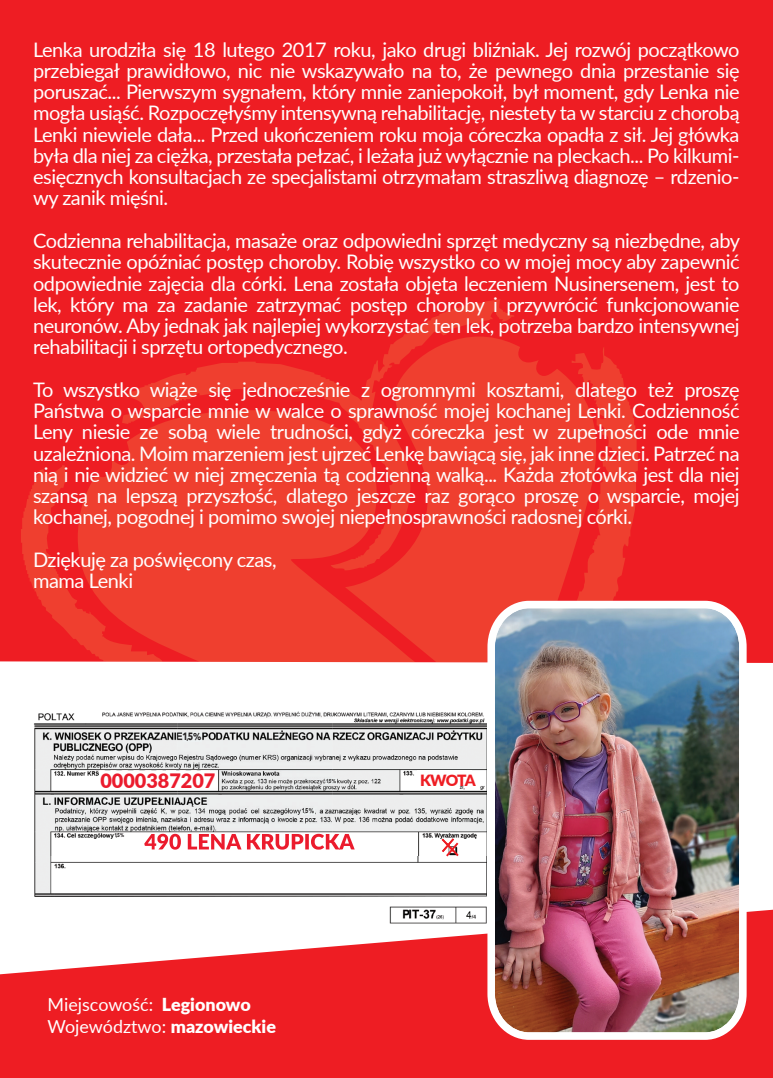
<style>
.page{position:relative;width:773px;height:1078px;background:#fff}
.page>*{position:absolute;margin:0;border:0;box-sizing:border-box;transform-origin:0 0}
.t1{font:20px/21.2px "Lato";letter-spacing:-.025em;color:#fff;text-align:justify}
.t2{font:900 19.75px "Lato";color:#eb1b2d}
.t3{font:18px/21.5px "Lato";color:#fff}
.t4{font:900 15.5px "Lato";letter-spacing:-.07em;color:#ee1d23}
.t5{font:700 10.5px "Avenir Next LT Pro";color:#231f20;scale:.81 1}
.t6{font:700 7px "Arial";color:#231f20;scale:.81 1}
.t7{font:700 5.75px "Arial";color:#231f20;scale:.81 1}
.t8{font:700 5.5px "Avenir Next LT Pro";color:#231f20;scale:.81 1}
.s1{font-size:8.25px}
.s2{font-size:9.75px}
.s3{font-size:4.5px}
.s4{font-size:5.5px}
.s5{font-size:6.5px}
.s6{font-weight:900}
</style>
<div class="page">
<div style="left:0;top:0;width:772px;height:785px;background:#ee1d23"></div>
<svg style="left:21px;top:299px;width:616px;height:362px;fill:#ee3d2e"></svg>
<svg style="left:78px;top:410px;width:337px;height:251px;fill:#ef3f2f"></svg>
<div style="left:0;top:661px;width:772px;height:124px;background:#fff"></div>
<svg style="left:0;top:909px;width:772px;height:168px;fill:#ee1d23"></svg>
<img style="left:487px;top:600px;width:259px;height:439px">
<img style="left:23px;top:709px;width:483px;height:220px">
<img style="left:96px;top:769px;width:115px;height:15px">
<img style="left:417px;top:770px;width:54px;height:11px">
<img style="left:139px;top:833px;width:215px;height:16px">
<div style="left:183px;top:732px;width:18px;height:9px;background:#edf1f2"></div>
<svg style="left:441px;top:838px;width:17px;height:18px"></svg>
<div style="left:302px;top:807px;width:12px;height:7px;background:#eef2f2"></div>
<div style="left:326px;top:778px;width:10px;height:5px;background:#eef2f2"></div>
<div style="left:115px;top:832px;width:12px;height:7px;background:#fff"></div>
<p class="t1" style="left:33px;top:38px;width:708px">Lenka urodziła się 18 lutego 2017 roku, jako drugi bliźniak. Jej rozwój początkowo przebiegał prawidłowo, nic nie wskazywało na to, że pewnego dnia przestanie się poruszać... Pierwszym sygnałem, który mnie zaniepokoił, był moment, gdy Lenka nie mogła usiąść. Rozpoczęłyśmy intensywną rehabilitację, niestety ta w starciu z chorobą Lenki niewiele dała... Przed ukończeniem roku moja córeczka opadła z sił. Jej główka była dla niej za ciężka, przestała pełzać, i leżała już wyłącznie na pleckach... Po kilkumi&shy;esięcznych konsultacjach ze specjalistami otrzymałam straszliwą diagnozę – rdzenio&shy;wy zanik mięśni.</p>
<p class="t1" style="left:33px;top:229px;width:708px">Codzienna rehabilitacja, masaże oraz odpowiedni sprzęt medyczny są niezbędne, aby skutecznie opóźniać postęp choroby. Robię wszystko co w mojej mocy aby zapewnić odpowiednie zajęcia dla córki. Lena została objęta leczeniem Nusinersenem, jest to lek, który ma za zadanie zatrzymać postęp choroby i przywrócić funkcjonowanie neuronów. Aby jednak jak najlepiej wykorzystać ten lek, potrzeba bardzo intensywnej rehabilitacji i sprzętu ortopedycznego.</p>
<p class="t1" style="left:33px;top:378px;width:708px">To wszystko wiąże się jednocześnie z ogromnymi kosztami, dlatego też proszę Państwa o wsparcie mnie w walce o sprawność mojej kochanej Lenki. Codzienność Leny niesie ze sobą wiele trudności, gdyż córeczka jest w zupełności ode mnie uzależniona. Moim marzeniem jest ujrzeć Lenkę bawiącą się, jak inne dzieci. Patrzeć na nią i nie widzieć w niej zmęczenia tą codzienną walką... Każda złotówka jest dla niej szansą na lepszą przyszłość, dlatego jeszcze raz gorąco proszę o wsparcie, mojej kochanej, pogodnej i pomimo swojej niepełnosprawności radosnej córki.</p>
<p class="t1" style="left:33px;top:548px;width:245px">Dziękuję za poświęcony czas, mama Lenki</p>
<p class="t5" style="left:183px;top:730px;width:25px">1 5<span class="s1">,</span> <span class="s2">%</span></p>
<p class="t2" style="left:96px;top:761px;width:117px">0000387207</p>
<p class="t4" style="left:416px;top:764px;width:57px">KWOTA</p>
<p class="t2" style="left:100px;top:766px;width:117px">0000387207</p>
<p class="t4" style="left:420px;top:768px;width:57px">KWOTA</p>
<p class="t7" style="left:326px;top:776px;width:14px">1 5<span class="s3">,</span> <span class="s4">%</span></p>
<p class="t8" style="left:114px;top:831px;width:14px">1 5, %</p>
<p class="t6" style="left:302px;top:805px;width:17px">1 5<span class="s4">,</span> <span class="s5">%</span></p>
<p class="t3" style="left:48px;top:992px;width:230px">Miejscowość: <span class="s6">Legionowo<br></span>Województwo: <span class="s6">mazowieckie</span></p>
</div>
